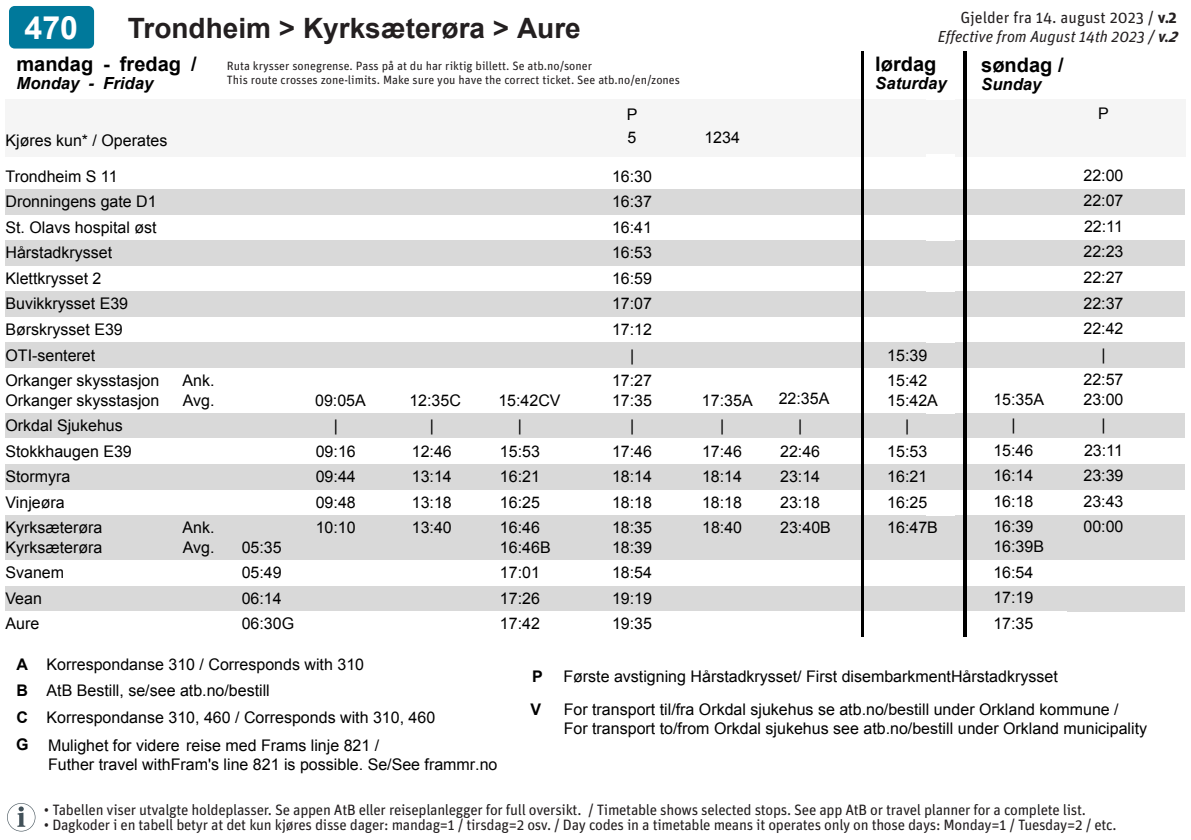
<style>
.page{position:relative;width:1191px;height:840px;background:#fff}
.page>*{position:absolute;margin:0;border:0;box-sizing:border-box;transform-origin:0 0}
.t1{font:700 32px "Arial";color:#fff}
.t2{font:700 28px "Arial";color:#231f20}
.t3{font:700 20px "Arial";color:#000}
.t4{font:italic 700 16.6px "Arial";color:#000}
.t5{font:16px/25.6px "Arial";color:#000}
.t6{font:italic 16px/19.2px "Unit Pro";color:#231f20}
.t7{font:700 16px/25.6px "Arial";color:#000}
.t8{font:15px "Unit Pro";letter-spacing:-.02em;color:#231f20}
.t9{font:12px/14.4px "Unit Pro";color:#231f20}
.s1{font-style:normal}
.s2{font-weight:700;font-style:normal}
.s3{font-weight:700}
</style>
<div class="page">
<svg style="left:7px;top:803px;width:28px;height:28px"></svg>
<div style="left:9px;top:6px;width:85px;height:42px;background:#00799b;border-radius:6px"></div>
<div style="left:6px;top:99px;width:1061px;height:57px;background:#f5f5f5"></div>
<div style="left:977px;top:99px;width:208px;height:57px;background:#f5f5f5"></div>
<hr style="left:861px;top:51px;width:3px;height:105px;background:#000">
<div style="left:6px;top:189px;width:1179px;height:26px;background:#d9d9d9"></div>
<div style="left:6px;top:240px;width:1179px;height:26px;background:#d9d9d9"></div>
<div style="left:6px;top:291px;width:1179px;height:26px;background:#d9d9d9"></div>
<div style="left:6px;top:342px;width:1179px;height:26px;background:#d9d9d9"></div>
<div style="left:6px;top:413px;width:1179px;height:25px;background:#d9d9d9"></div>
<div style="left:6px;top:464px;width:1179px;height:25px;background:#d9d9d9"></div>
<div style="left:6px;top:515px;width:1179px;height:45px;background:#d9d9d9"></div>
<div style="left:6px;top:585px;width:1179px;height:26px;background:#d9d9d9"></div>
<hr style="left:861px;top:154px;width:3px;height:482px;background:#000">
<div style="left:864px;top:154px;width:90px;height:35px;background:#fff"></div>
<div style="left:864px;top:99px;width:62px;height:57px;background:#f5f5f5"></div>
<hr style="left:963px;top:51px;width:3px;height:105px;background:#000">
<hr style="left:963px;top:154px;width:3px;height:482px;background:#000">
<p class="t2" style="left:128px;top:9px;width:454px">Trondheim &gt; Kyrksæterøra &gt; Aure</p>
<p class="t6" style="left:938px;top:7px;width:247px;text-indent:22px"><span class="s1">Gjelder fra 14. august 2023 /</span> <span class="s2">v.2<br></span>Effective from August 14th 2023 / <span class="s3">v.2</span></p>
<p class="t9" style="left:227px;top:58px;width:455px">Ruta krysser sonegrense. Pass på at du har riktig billett. Se atb.no/soner<br>This route crosses zone-limits. Make sure you have the correct ticket. See atb.no/en/zones</p>
<p class="t1" style="left:25px;top:7px;width:55px">470</p>
<p class="t3" style="left:17px;top:50px;width:182px">mandag - fredag /</p>
<p class="t4" style="left:17px;top:72px;width:138px">Monday - Friday</p>
<p class="t3" style="left:875px;top:50px;width:63px">lørdag</p>
<p class="t4" style="left:875px;top:72px;width:73px">Saturday</p>
<p class="t3" style="left:981px;top:52px;width:84px">søndag /</p>
<p class="t4" style="left:981px;top:74px;width:62px">Sunday</p>
<p class="t5" style="left:6px;top:127px;width:163px">Kjøres kun* / Operates</p>
<p class="t5" style="left:627px;top:103px;width:12px;line-height:22.6px">P<br>5</p>
<p class="t5" style="left:6px;top:163px;width:114px">Trondheim S 11</p>
<p class="t5" style="left:612px;top:163px;width:42px">16:30</p>
<p class="t5" style="left:6px;top:189px;width:153px">Dronningens gate D1</p>
<p class="t5" style="left:612px;top:189px;width:42px">16:37</p>
<p class="t5" style="left:6px;top:214px;width:153px">St. Olavs hospital øst</p>
<p class="t5" style="left:612px;top:214px;width:42px">16:41</p>
<p class="t5" style="left:6px;top:240px;width:108px">Hårstadkrysset</p>
<p class="t5" style="left:612px;top:240px;width:42px">16:53</p>
<p class="t5" style="left:6px;top:265px;width:98px">Klettkrysset 2</p>
<p class="t5" style="left:612px;top:265px;width:42px">16:59</p>
<p class="t5" style="left:6px;top:291px;width:124px">Buvikkrysset E39</p>
<p class="t5" style="left:612px;top:291px;width:42px">17:07</p>
<p class="t5" style="left:6px;top:316px;width:119px">Børskrysset E39</p>
<p class="t5" style="left:612px;top:316px;width:42px">17:12</p>
<p class="t5" style="left:6px;top:342px;width:91px">OTI-senteret</p>
<p class="t5" style="left:630px;top:342px;width:6px">|</p>
<p class="t5" style="left:6px;top:367px;width:155px">Orkanger skysstasjon</p>
<p class="t5" style="left:183px;top:367px;width:34px">Ank.</p>
<p class="t5" style="left:6px;top:387px;width:155px">Orkanger skysstasjon</p>
<p class="t5" style="left:183px;top:387px;width:33px">Avg.</p>
<p class="t5" style="left:315px;top:387px;width:52px">09:05A</p>
<p class="t5" style="left:409px;top:387px;width:53px">12:35C</p>
<p class="t5" style="left:498px;top:387px;width:64px">15:42CV</p>
<p class="t5" style="left:612px;top:370px;width:42px;line-height:19.6px">17:27<br>17:35</p>
<p class="t5" style="left:704px;top:124px;width:37px">1234</p>
<p class="t5" style="left:702px;top:387px;width:52px">17:35A</p>
<p class="t5" style="left:778px;top:386px;width:52px">22:35A</p>
<p class="t5" style="left:6px;top:412px;width:119px">Orkdal Sjukehus</p>
<p class="t5" style="left:334px;top:412px;width:6px">|</p>
<p class="t5" style="left:430px;top:412px;width:6px">|</p>
<p class="t5" style="left:518px;top:412px;width:6px">|</p>
<p class="t5" style="left:630px;top:412px;width:6px">|</p>
<p class="t5" style="left:720px;top:412px;width:6px">|</p>
<p class="t5" style="left:798px;top:412px;width:6px">|</p>
<p class="t5" style="left:6px;top:438px;width:128px">Stokkhaugen E39</p>
<p class="t5" style="left:316px;top:438px;width:42px">09:16</p>
<p class="t5" style="left:412px;top:438px;width:42px">12:46</p>
<p class="t5" style="left:500px;top:438px;width:42px">15:53</p>
<p class="t5" style="left:612px;top:438px;width:42px">17:46</p>
<p class="t5" style="left:702px;top:438px;width:42px">17:46</p>
<p class="t5" style="left:780px;top:438px;width:42px">22:46</p>
<p class="t5" style="left:6px;top:463px;width:66px">Stormyra</p>
<p class="t5" style="left:316px;top:463px;width:42px">09:44</p>
<p class="t5" style="left:412px;top:463px;width:42px">13:14</p>
<p class="t5" style="left:500px;top:463px;width:42px">16:21</p>
<p class="t5" style="left:612px;top:463px;width:42px">18:14</p>
<p class="t5" style="left:702px;top:463px;width:42px">18:14</p>
<p class="t5" style="left:780px;top:463px;width:42px">23:14</p>
<p class="t5" style="left:6px;top:489px;width:61px">Vinjeøra</p>
<p class="t5" style="left:316px;top:489px;width:42px">09:48</p>
<p class="t5" style="left:412px;top:489px;width:42px">13:18</p>
<p class="t5" style="left:500px;top:489px;width:42px">16:25</p>
<p class="t5" style="left:612px;top:489px;width:42px">18:18</p>
<p class="t5" style="left:702px;top:489px;width:42px">18:18</p>
<p class="t5" style="left:780px;top:489px;width:42px">23:18</p>
<p class="t5" style="left:6px;top:514px;width:98px">Kyrksæterøra</p>
<p class="t5" style="left:183px;top:514px;width:34px">Ank.</p>
<p class="t5" style="left:6px;top:534px;width:98px">Kyrksæterøra</p>
<p class="t5" style="left:183px;top:534px;width:33px">Avg.</p>
<p class="t5" style="left:242px;top:534px;width:42px">05:35</p>
<p class="t5" style="left:316px;top:514px;width:42px">10:10</p>
<p class="t5" style="left:412px;top:514px;width:42px">13:40</p>
<p class="t5" style="left:500px;top:517px;width:52px;line-height:19.6px">16:46<br>16:46B</p>
<p class="t5" style="left:612px;top:517px;width:42px;line-height:19.6px">18:35<br>18:39</p>
<p class="t5" style="left:702px;top:514px;width:42px">18:40</p>
<p class="t5" style="left:780px;top:514px;width:52px">23:40B</p>
<p class="t5" style="left:6px;top:559px;width:60px">Svanem</p>
<p class="t5" style="left:242px;top:559px;width:42px">05:49</p>
<p class="t5" style="left:500px;top:559px;width:42px">17:01</p>
<p class="t5" style="left:612px;top:559px;width:42px">18:54</p>
<p class="t5" style="left:6px;top:585px;width:38px">Vean</p>
<p class="t5" style="left:242px;top:585px;width:42px">06:14</p>
<p class="t5" style="left:500px;top:585px;width:42px">17:26</p>
<p class="t5" style="left:612px;top:585px;width:42px">19:19</p>
<p class="t5" style="left:6px;top:610px;width:35px">Aure</p>
<p class="t5" style="left:242px;top:610px;width:54px">06:30G</p>
<p class="t5" style="left:500px;top:610px;width:42px">17:42</p>
<p class="t5" style="left:612px;top:610px;width:42px">19:35</p>
<p class="t5" style="left:887px;top:342px;width:42px">15:39<br>15:42</p>
<p class="t5" style="left:887px;top:387px;width:52px">15:42A</p>
<p class="t5" style="left:905px;top:412px;width:6px">|</p>
<p class="t5" style="left:887px;top:438px;width:42px">15:53</p>
<p class="t5" style="left:887px;top:463px;width:42px">16:21</p>
<p class="t5" style="left:887px;top:489px;width:42px">16:25</p>
<p class="t5" style="left:887px;top:514px;width:52px">16:47B</p>
<p class="t5" style="left:1098px;top:101px;width:12px">P</p>
<p class="t5" style="left:993px;top:386px;width:52px">15:35A</p>
<p class="t5" style="left:1083px;top:162px;width:42px;text-align:center">22:00<br>22:07<br>22:11<br>22:23<br>22:27<br>22:37<br>22:42 |</p>
<p class="t5" style="left:1083px;top:370px;width:42px;line-height:19.6px">22:57<br>23:00</p>
<p class="t5" style="left:1011px;top:412px;width:6px">|</p>
<p class="t5" style="left:1101px;top:412px;width:6px">|</p>
<p class="t5" style="left:993px;top:437px;width:42px">15:46</p>
<p class="t5" style="left:1084px;top:437px;width:40px">23:11</p>
<p class="t5" style="left:993px;top:463px;width:42px">16:14</p>
<p class="t5" style="left:1083px;top:463px;width:42px">23:39</p>
<p class="t5" style="left:993px;top:488px;width:42px">16:18</p>
<p class="t5" style="left:1083px;top:488px;width:42px">23:43</p>
<p class="t5" style="left:993px;top:517px;width:52px;line-height:19.6px">16:39<br>16:39B</p>
<p class="t5" style="left:1083px;top:514px;width:42px">00:00</p>
<p class="t5" style="left:993px;top:559px;width:42px;text-align:justify">16:54<br>17:19<br>17:35</p>
<p class="t7" style="left:17px;top:651px;width:13px">A<br>B</p>
<p class="t7" style="left:16px;top:703px;width:14px;line-height:27.4px">C<br>G</p>
<p class="t5" style="left:47px;top:651px;width:319px">Korrespondanse 310 / Corresponds with 310<br>AtB Bestill, se/see atb.no/bestill</p>
<p class="t5" style="left:47px;top:704px;width:390px">Korrespondanse 310, 460 / Corresponds with 310, 460</p>
<p class="t5" style="left:48px;top:735px;width:451px;line-height:19.2px">Mulighet for videre reise med Frams linje 821 /<br>Futher travel withFram's line 821 is possible. Se/See frammr.no</p>
<p class="t7" style="left:530px;top:660px;width:14px;line-height:32.6px">P<br>V</p>
<p class="t5" style="left:563px;top:660px;width:557px;line-height:32.4px">Første avstigning Hårstadkrysset/ First disembarkmentHårstadkrysset<br>For transport til/fra Orkdal sjukehus se atb.no/bestill under Orkland kommune /</p>
<p class="t5" style="left:564px;top:715px;width:585px">For transport to/from Orkdal sjukehus see atb.no/bestill under Orkland municipality</p>
<p class="t8" style="left:44px;top:798px;width:1043px">• Tabellen viser utvalgte holdeplasser. Se appen AtB eller reiseplanlegger for full oversikt. / Timetable shows selected stops. See app AtB or travel planner for a complete list.</p>
<p class="t8" style="left:44px;top:813px;width:1074px">• Dagkoder i en tabell betyr at det kun kjøres disse dager: mandag=1 / tirsdag=2 osv. / Day codes in a timetable means it operates only on those days: Monday=1 / Tuesday=2 / etc.</p>
</div>
